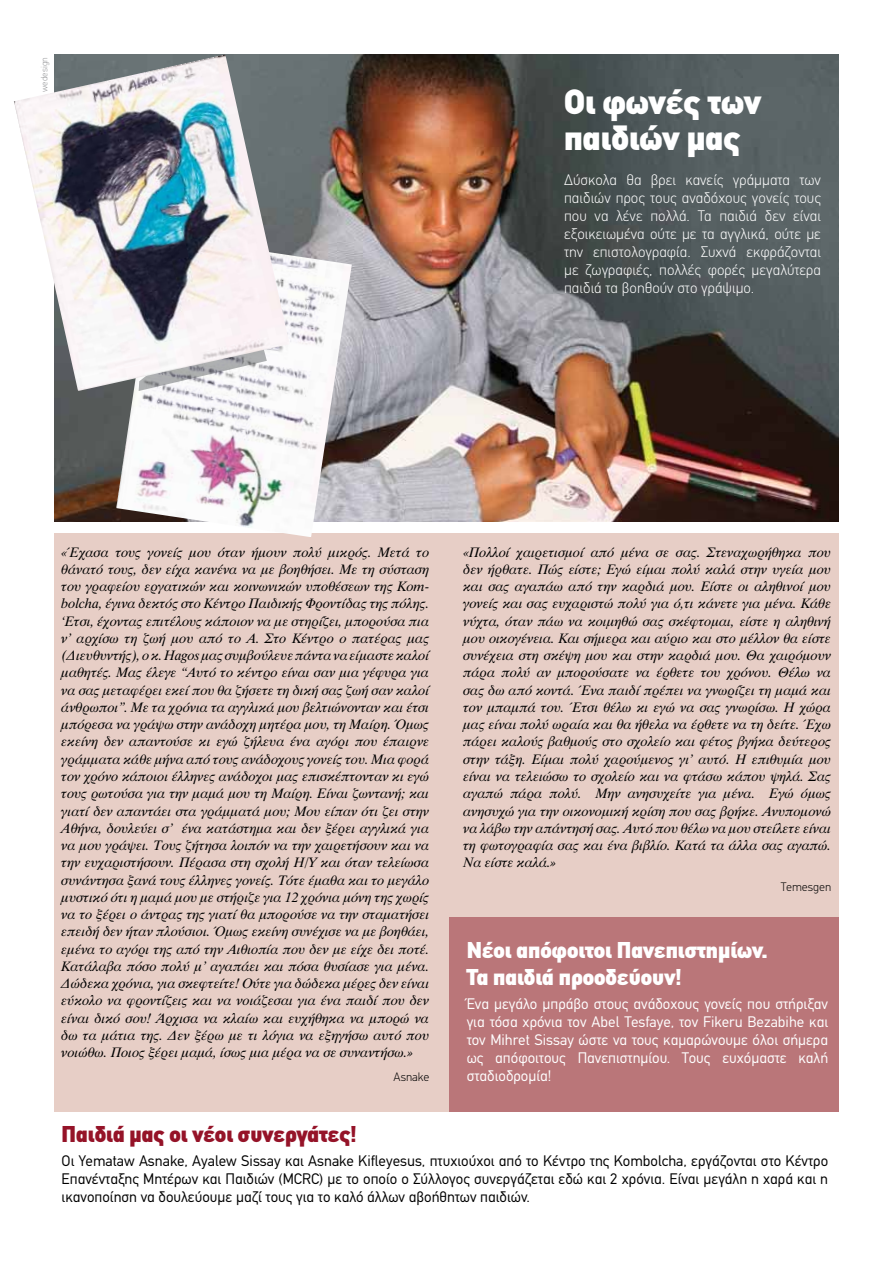
<style>
.page{position:relative;width:893px;height:1263px;background:#fff}
.page>*{position:absolute;margin:0;border:0;box-sizing:border-box;transform-origin:0 0}
.t1{font:900 34.5px/36px "CF Din";color:#fff}
.t2{font:900 22.5px/27px "CF Din";color:#fff}
.t3{font:900 22.5px "CF Din";color:#951328}
.t4{font:15px/18px "CF Din";color:#000;text-align:justify}
.t5{font:300 15px/18px "CF Din";color:#fff;text-align:justify}
.t6{font:15px/18px "CF Din";color:#fff;text-align:justify}
.t7{font:14.25px/17.2px "UB Times Italic";color:#000;text-align:justify}
.t8{font:300 12px "CF Din";color:#000}
.t9{font:300 9px "CF Din";color:#969799}
</style>
<div class="page">
<div style="left:54px;top:533px;width:785px;height:578px;background:#e7cec6"></div>
<img style="left:54px;top:54px;width:785px;height:468px">
<img style="left:116px;top:235px;width:236px;height:302px">
<img style="left:14px;top:54px;width:276px;height:337px">
<div style="left:449px;top:917px;width:390px;height:194px;background:#ba7679"></div>
<p class="t9" style="left:39px;top:92px;width:36px;rotate:-90deg">wedesign</p>
<h1 class="t1" style="left:564px;top:84px;width:198px">Οι φωνές των παιδιών μας</h1>
<p class="t5" style="left:564px;top:171px;width:258px">Δύσκολα θα βρει κανείς γράμματα των παιδιών προς τους αναδόχους γονείς τους που να λένε πολλά. Τα παιδιά δεν είναι εξοικειωμένα ούτε με τα αγγλικά, ούτε με την επιστολογραφία. Συχνά εκφράζονται με ζωγραφιές, πολλές φορές μεγαλύτερα παιδιά τα βοηθούν στο γράψιμο.</p>
<p class="t7" style="left:62px;top:543px;width:369px">«Έχασα τους γονείς μου όταν ήμουν πολύ μικρός. Μετά το θάνατό τους, δεν είχα κανένα να με βοηθήσει. Με τη σύσταση του γραφείου εργατικών και κοινωνικών υποθέσεων της Kom&shy;bolcha, έγινα δεκτός στο Κέντρο Παιδικής Φροντίδας της πόλης. ‘Ετσι, έχοντας επιτέλους κάποιον να με στηρίζει, μπορούσα πια ν’ αρχίσω τη ζωή μου από το Α. Στο Κέντρο ο πατέρας μας (Διευθυντής), ο κ. Hagos μας συμβούλευε πάντα να είμαστε καλοί μαθητές. Μας έλεγε “Αυτό το κέντρο είναι σαν μια γέφυρα για να σας μεταφέρει εκεί που θα ζήσετε τη δική σας ζωή σαν καλοί άνθρωποι”. Με τα χρόνια τα αγγλικά μου βελτιώνονταν και έτσι μπόρεσα να γράψω στην ανάδοχη μητέρα μου, τη Μαίρη. Όμως εκείνη δεν απαντούσε κι εγώ ζήλευα ένα αγόρι που έπαιρνε γράμματα κάθε μήνα από τους ανάδοχους γονείς του. Μια φορά τον χρόνο κάποιοι έλληνες ανάδοχοι μας επισκέπτονταν κι εγώ τους ρωτούσα για την μαμά μου τη Μαίρη. Είναι ζωντανή; και γιατί δεν απαντάει στα γράμματά μου; Μου είπαν ότι ζει στην Αθήνα, δουλεύει σ’ ένα κατάστημα και δεν ξέρει αγγλικά για να μου γράψει. Τους ζήτησα λοιπόν να την χαιρετήσουν και να την ευχαριστήσουν. Πέρασα στη σχολή Η/Υ και όταν τελείωσα συνάντησα ξανά τους έλληνες γονείς. Τότε έμαθα και το μεγάλο μυστικό ότι η μαμά μου με στήριζε για 12 χρόνια μόνη της χωρίς να το ξέρει ο άντρας της γιατί θα μπορούσε να την σταματήσει επειδή δεν ήταν πλούσιοι. Όμως εκείνη συνέχισε να με βοηθάει, εμένα το αγόρι της από την Αιθιοπία που δεν με είχε δει ποτέ.<br>Κατάλαβα πόσο πολύ μ’ αγαπάει και πόσα θυσίασε για μένα.<br>Δώδεκα χρόνια, για σκεφτείτε! Ούτε για δώδεκα μέρες δεν είναι εύκολο να φροντίζεις και να νοιάζεσαι για ένα παιδί που δεν είναι δικό σου! Άρχισα να κλαίω και ευχήθηκα να μπορώ να δω τα μάτια της. Δεν ξέρω με τι λόγια να εξηγήσω αυτό που νοιώθω. Ποιος ξέρει μαμά, ίσως μια μέρα να σε συναντήσω.»</p>
<p class="t8" style="left:394px;top:1070px;width:37px">Asnake</p>
<p class="t7" style="left:463px;top:543px;width:369px">«Πολλοί χαιρετισμοί από μένα σε σας. Στεναχωρήθηκα που δεν ήρθατε. Πώς είστε; Εγώ είμαι πολύ καλά στην υγεία μου και σας αγαπάω από την καρδιά μου. Είστε οι αληθινοί μου γονείς και σας ευχαριστώ πολύ για ό,τι κάνετε για μένα. Κάθε νύχτα, όταν πάω να κοιμηθώ σας σκέφτομαι, είστε η αληθινή μου οικογένεια. Και σήμερα και αύριο και στο μέλλον θα είστε συνέχεια στη σκέψη μου και στην καρδιά μου. Θα χαιρόμουν πάρα πολύ αν μπορούσατε να έρθετε του χρόνου. Θέλω να σας δω από κοντά. Ένα παιδί πρέπει να γνωρίζει τη μαμά και τον μπαμπά του. Έτσι θέλω κι εγώ να σας γνωρίσω. H χώρα μας είναι πολύ ωραία και θα ήθελα να έρθετε να τη δείτε. Έχω πάρει καλούς βαθμούς στο σχολείο και φέτος βγήκα δεύτερος στην τάξη. Είμαι πολύ χαρούμενος γι’ αυτό. Η επιθυμία μου είναι να τελειώσω το σχολείο και να φτάσω κάπου ψηλά. Σας αγαπώ πάρα πολύ. Μην ανησυχείτε για μένα. Εγώ όμως ανησυχώ για την οικονομική κρίση που σας βρήκε. Ανυπομονώ να λάβω την απάντησή σας. Αυτό που θέλω να μου στείλετε είναι τη φωτογραφία σας και ένα βιβλίο. Κατά τα άλλα σας αγαπώ.<br>Να είστε καλά.»</p>
<p class="t8" style="left:781px;top:880px;width:52px">Temesgen</p>
<h2 class="t2" style="left:467px;top:937px;width:303px">Νέοι απόφοιτοι Πανεπιστημίων.<br>Τα παιδιά προοδεύουν!</h2>
<p class="t6" style="left:467px;top:995px;width:363px">Ένα μεγάλο μπράβο στους ανάδοχους γονείς που στήριξαν για τόσα χρόνια τον Abel Tesfaye, τον Fikeru Bezabihe και τον Mihret Sissay ώστε να τους καμαρώνουμε όλοι σήμερα ως απόφοιτους Πανεπιστημίου. Τους ευχόμαστε καλή σταδιοδρομία!</p>
<h2 class="t3" style="left:62px;top:1122px;width:296px">Παιδιά μας οι νέοι συνεργάτες!</h2>
<p class="t4" style="left:62px;top:1152px;width:768px">Οι Yemataw Asnake, Αyalew Sissay και Asnake Kifleyesus, πτυχιούχοι από το Κέντρο της Kombolcha, εργάζονται στο Κέντρο Επανένταξης Μητέρων και Παιδιών (MCRC) με το οποίο ο Σύλλογος συνεργάζεται εδώ και 2 χρόνια. Είναι μεγάλη η χαρά και η ικανοποίηση να δουλεύουμε μαζί τους για το καλό άλλων αβοήθητων παιδιών.</p>
</div>
